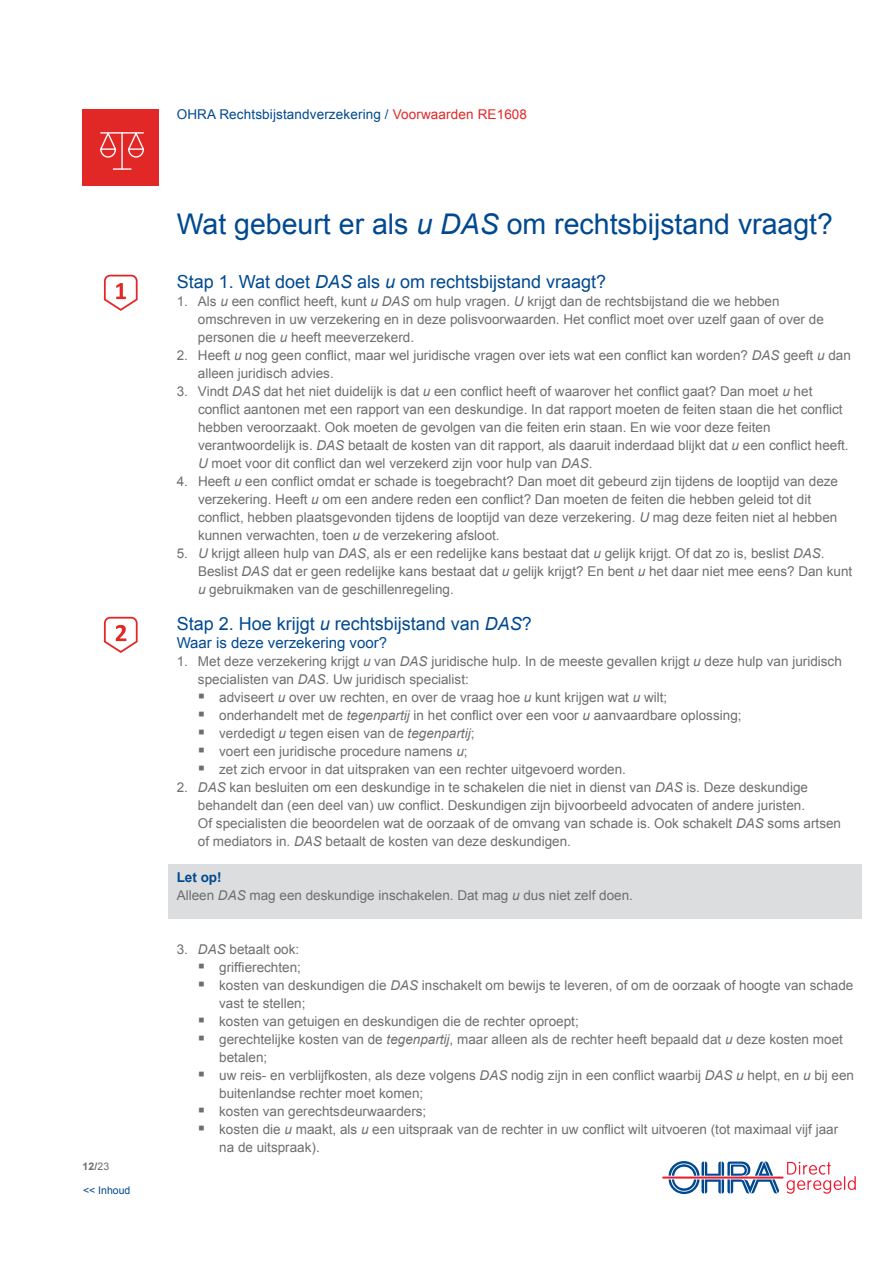
<style>
.page{position:relative;width:893px;height:1263px;background:#fff}
.page>*{position:absolute;margin:0;border:0;box-sizing:border-box;transform-origin:0 0}
.t1{font:28.5px "Arial";color:#004990}
.t2{font:18px "Arial";color:#004990}
.t3{font:15px "Arial";color:#004990}
.t4{font:13.5px/18px "Arial";color:#6d6e71}
.t5{font:13.5px "Arial";letter-spacing:.01em;color:#004990}
.t6{font:10.5px "Arial";color:#004990}
.t7{font:700 10.5px "Arial";color:#6d6e71}
.s1{font-weight:400}
.s2{color:#e12827}
.s3{font-style:italic}
.s4{font-size:21px}
.s5{font-weight:700;color:#004990}
</style>
<div class="page">
<div style="left:82px;top:110px;width:77px;height:76px;background:#e12827"></div>
<svg style="left:100px;top:132px;width:17px;height:26px"></svg>
<svg style="left:128px;top:132px;width:16px;height:26px"></svg>
<hr style="left:101px;top:132px;width:42px;height:2px;background:#fff">
<hr style="left:121px;top:133px;width:2px;height:36px;background:#fff">
<svg style="left:113px;top:168px;width:18px;height:2px"></svg>
<div style="left:168px;top:864px;width:694px;height:54px;background:#dcddde"></div>
<svg style="left:104px;top:275px;width:34px;height:36px"></svg>
<svg style="left:104px;top:617px;width:34px;height:36px"></svg>
<hr style="left:662px;top:1176px;width:121px;height:2px;background:#ed1b2f">
<svg style="left:669px;top:1161px;width:110px;height:33px"></svg>
<svg style="left:787px;top:1162px;width:69px;height:32px"></svg>
<p class="t7" style="left:82px;top:1159px;width:28px">12/<span class="s1">23</span></p>
<p class="t6" style="left:83px;top:1183px;width:49px">&lt;&lt; Inhoud</p>
<p class="t5" style="left:177px;top:106px;width:352px">OHRA Rechtsbijstandverzekering / <span class="s2">Voorwaarden RE1608</span></p>
<h1 class="t1" style="left:177px;top:205px;width:658px">Wat gebeurt er als <span class="s3">u DAS</span> om rechtsbijstand vraagt?</h1>
<h2 class="t2" style="left:177px;top:270px;width:431px">Stap 1. Wat doet <span class="s3">DAS</span> als <span class="s3">u</span> om rechtsbijstand vraagt?</h2>
<p class="t4" style="left:198px;top:292px;width:627px;text-indent:-21px">1. Als <span class="s3">u</span> een conflict heeft, kunt <span class="s3">u DAS</span> om hulp vragen. <span class="s3">U</span> krijgt dan de rechtsbijstand die we hebben omschreven in uw verzekering en in deze polisvoorwaarden. Het conflict moet over uzelf gaan of over de personen die <span class="s3">u</span> heeft meeverzekerd.</p>
<p class="t4" style="left:198px;top:346px;width:654px;text-indent:-21px">2. Heeft <span class="s3">u</span> nog geen conflict, maar wel juridische vragen over iets wat een conflict kan worden? <span class="s3">DAS</span> geeft <span class="s3">u</span> dan alleen juridisch advies.</p>
<p class="t4" style="left:198px;top:382px;width:652px;text-indent:-21px">3. Vindt <span class="s3">DAS</span> dat het niet duidelijk is dat <span class="s3">u</span> een conflict heeft of waarover het conflict gaat? Dan moet <span class="s3">u</span> het conflict aantonen met een rapport van een deskundige. In dat rapport moeten de feiten staan die het conflict hebben veroorzaakt. Ook moeten de gevolgen van die feiten erin staan. En wie voor deze feiten verantwoordelijk is. <span class="s3">DAS</span> betaalt de kosten van dit rapport, als daaruit inderdaad blijkt dat <span class="s3">u</span> een conflict heeft.<br><span class="s3">U</span> moet voor dit conflict dan wel verzekerd zijn voor hulp van <span class="s3">DAS</span>.</p>
<p class="t4" style="left:198px;top:472px;width:642px;text-indent:-21px">4. Heeft <span class="s3">u</span> een conflict omdat er schade is toegebracht? Dan moet dit gebeurd zijn tijdens de looptijd van deze verzekering. Heeft <span class="s3">u</span> om een andere reden een conflict? Dan moeten de feiten die hebben geleid tot dit conflict, hebben plaatsgevonden tijdens de looptijd van deze verzekering. <span class="s3">U</span> mag deze feiten niet al hebben kunnen verwachten, toen <span class="s3">u</span> de verzekering afsloot.</p>
<p class="t4" style="left:198px;top:544px;width:656px;text-indent:-21px">5. <span class="s3">U</span> krijgt alleen hulp van <span class="s3">DAS</span>, als er een redelijke kans bestaat dat <span class="s3">u</span> gelijk krijgt. Of dat zo is, beslist <span class="s3">DAS</span>.<br>Beslist <span class="s3">DAS</span> dat er geen redelijke kans bestaat dat <span class="s3">u</span> gelijk krijgt? En bent <span class="s3">u</span> het daar niet mee eens? Dan kunt <span class="s3">u</span> gebruikmaken van de geschillenregeling.</p>
<h2 class="t2" style="left:177px;top:612px;width:357px">Stap 2. Hoe krijgt <span class="s3">u</span> rechtsbijstand van <span class="s3">DAS</span>?</h2>
<p class="t3" style="left:177px;top:633px;width:212px">Waar is deze verzekering voor?</p>
<p class="t4" style="left:198px;top:652px;width:645px;text-indent:-21px">1. Met deze verzekering krijgt <span class="s3">u</span> van <span class="s3">DAS</span> juridische hulp. In de meeste gevallen krijgt <span class="s3">u</span> deze hulp van juridisch specialisten van <span class="s3">DAS</span>. Uw juridisch specialist:</p>
<p class="t4" style="left:198px;top:688px;width:471px"><span class="s4">▪</span> adviseert <span class="s3">u</span> over uw rechten, en over de vraag hoe <span class="s3">u</span> kunt krijgen wat <span class="s3">u</span> wilt;</p>
<p class="t4" style="left:198px;top:706px;width:545px"><span class="s4">▪</span> onderhandelt met de <span class="s3">tegenpartij</span> in het conflict over een voor <span class="s3">u</span> aanvaardbare oplossing;</p>
<p class="t4" style="left:198px;top:724px;width:278px"><span class="s4">▪</span> verdedigt <span class="s3">u</span> tegen eisen van de <span class="s3">tegenpartij</span>;</p>
<p class="t4" style="left:198px;top:742px;width:271px"><span class="s4">▪</span> voert een juridische procedure namens <span class="s3">u</span>;</p>
<p class="t4" style="left:198px;top:760px;width:429px"><span class="s4">▪</span> zet zich ervoor in dat uitspraken van een rechter uitgevoerd worden.</p>
<p class="t4" style="left:198px;top:778px;width:645px;text-indent:-21px">2. <span class="s3">DAS</span> kan besluiten om een deskundige in te schakelen die niet in dienst van <span class="s3">DAS</span> is. Deze deskundige behandelt dan (een deel van) uw conflict. Deskundigen zijn bijvoorbeeld advocaten of andere juristen.<br>Of specialisten die beoordelen wat de oorzaak of de omvang van schade is. Ook schakelt <span class="s3">DAS</span> soms artsen of mediators in. <span class="s3">DAS</span> betaalt de kosten van deze deskundigen.</p>
<p class="t4" style="left:177px;top:868px;width:458px"><span class="s5">Let op!<br></span>Alleen <span class="s3">DAS</span> mag een deskundige inschakelen. Dat mag <span class="s3">u</span> dus niet zelf doen.</p>
<p class="t4" style="left:177px;top:940px;width:124px">3. <span class="s3">DAS</span> betaalt ook:</p>
<p class="t4" style="left:198px;top:958px;width:105px"><span class="s4">▪</span> griffierechten;</p>
<p class="t4" style="left:219px;top:976px;width:636px;text-indent:-21px"><span class="s4">▪</span> kosten van deskundigen die <span class="s3">DAS</span> inschakelt om bewijs te leveren, of om de oorzaak of hoogte van schade vast te stellen;</p>
<p class="t4" style="left:198px;top:1012px;width:382px"><span class="s4">▪</span> kosten van getuigen en deskundigen die de rechter oproept;</p>
<p class="t4" style="left:219px;top:1030px;width:625px;text-indent:-21px"><span class="s4">▪</span> gerechtelijke kosten van de <span class="s3">tegenpartij</span>, maar alleen als de rechter heeft bepaald dat <span class="s3">u</span> deze kosten moet betalen;</p>
<p class="t4" style="left:219px;top:1066px;width:636px;text-indent:-21px"><span class="s4">▪</span> uw reis- en verblijfkosten, als deze volgens <span class="s3">DAS</span> nodig zijn in een conflict waarbij <span class="s3">DAS u</span> helpt, en <span class="s3">u</span> bij een buitenlandse rechter moet komen;</p>
<p class="t4" style="left:198px;top:1102px;width:230px"><span class="s4">▪</span> kosten van gerechtsdeurwaarders;</p>
<p class="t4" style="left:219px;top:1120px;width:621px;text-indent:-21px"><span class="s4">▪</span> kosten die <span class="s3">u</span> maakt, als <span class="s3">u</span> een uitspraak van de rechter in uw conflict wilt uitvoeren (tot maximaal vijf jaar na de uitspraak).</p>
</div>
